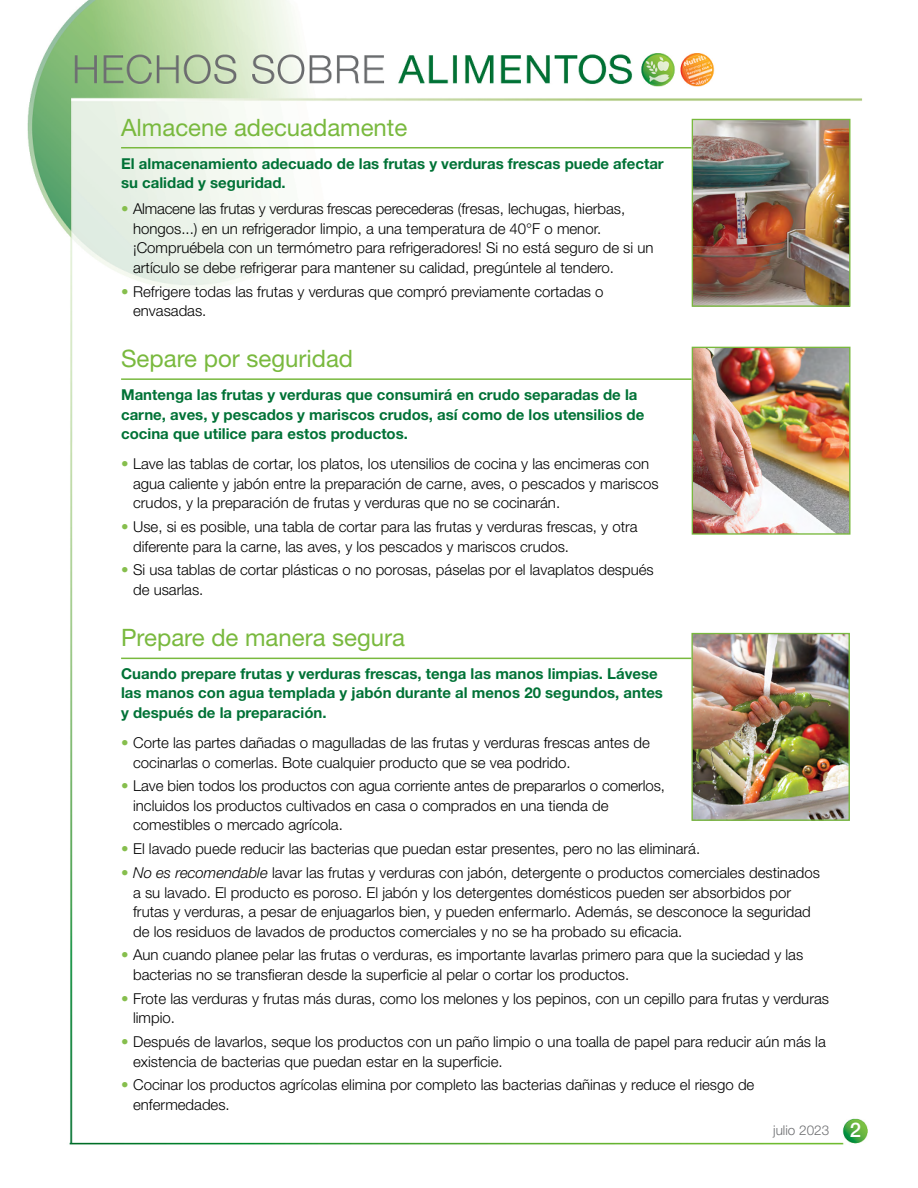
<style>
.page{position:relative;width:918px;height:1188px;background:#fff}
.page>*{position:absolute;margin:0;border:0;box-sizing:border-box;transform-origin:0 0}
.t1{font:24px "Helvetica Neue LT Std";color:#79b93e}
.t2{font:300 15px/19.5px "Helvetica Neue LT Std";color:#000}
.Paragraph1{font:700 15px/19.5px "Helvetica Neue LT Std";color:#007236}
.t3{font:300 13.5px "Helvetica Neue LT Std";color:#6d6e71}
.s1{color:#86be4d}
.s2{font-style:italic;color:#86be4d}
.s3{font-style:italic}
.s4{font-weight:500;font-size:20.25px;color:#fff}
</style>
<div class="page">
<img style="left:27px;top:0;width:841px;height:1145px">
<hr style="left:121px;top:658px;width:570px;height:1px;background:#79b93e">
<hr style="left:121px;top:378px;width:570px;height:2px;background:#79b93e">
<hr style="left:121px;top:147px;width:570px;height:1px;background:#79b93e">
<img style="left:693px;top:635px;width:155px;height:184px">
<div style="left:691px;top:633px;width:159px;height:188px;border:1px solid #79b93e"></div>
<img style="left:694px;top:349px;width:154px;height:184px">
<div style="left:692px;top:347px;width:158px;height:188px;border:1px solid #79b93e"></div>
<img style="left:694px;top:121px;width:154px;height:184px">
<div style="left:692px;top:119px;width:158px;height:188px;border:1px solid #79b93e"></div>
<p class="t1" style="left:121px;top:113px;width:288px">Almacene adecuadamente</p>
<p class="Paragraph1" style="left:121px;top:154px;width:544px">El almacenamiento adecuado de las frutas y verduras frescas puede afectar su calidad y seguridad.</p>
<p class="t2" style="left:133px;top:199px;width:522px;text-indent:-12px"><span class="s1">•</span> Almacene las frutas y verduras frescas perecederas (fresas, lechugas, hierbas, hongos...) en un refrigerador limpio, a una temperatura de 40°F o menor. ¡Compruébela con un termómetro para refrigeradores! Si no está seguro de si un artículo se debe refrigerar para mantener su calidad, pregúntele al tendero.</p>
<p class="t2" style="left:133px;top:281px;width:472px;text-indent:-12px"><span class="s1">•</span> Refrigere todas las frutas y verduras que compró previamente cortadas o envasadas.</p>
<p class="t1" style="left:121px;top:344px;width:234px">Separe por seguridad</p>
<p class="Paragraph1" style="left:121px;top:385px;width:525px">Mantenga las frutas y verduras que consumirá en crudo separadas de la carne, aves, y pescados y mariscos crudos, así como de los utensilios de cocina que utilice para estos productos.</p>
<p class="t2" style="left:133px;top:454px;width:527px;text-indent:-12px"><span class="s1">•</span> Lave las tablas de cortar, los platos, los utensilios de cocina y las encimeras con agua caliente y jabón entre la preparación de carne, aves, o pescados y mariscos crudos, y la preparación de frutas y verduras que no se cocinarán.</p>
<p class="t2" style="left:133px;top:517px;width:506px;text-indent:-12px"><span class="s1">•</span> Use, si es posible, una tabla de cortar para las frutas y verduras frescas, y otra diferente para la carne, las aves, y los pescados y mariscos crudos.</p>
<p class="t2" style="left:133px;top:560px;width:522px;text-indent:-12px"><span class="s1">•</span> Si usa tablas de cortar plásticas o no porosas, páselas por el lavaplatos después de usarlas.</p>
<p class="t1" style="left:121px;top:623px;width:286px">Prepare de manera segura</p>
<p class="Paragraph1" style="left:121px;top:663px;width:543px">Cuando prepare frutas y verduras frescas, tenga las manos limpias. Lávese las manos con agua templada y jabón durante al menos 20 segundos, antes y después de la preparación.</p>
<p class="t2" style="left:133px;top:733px;width:518px;text-indent:-12px"><span class="s1">•</span> Corte las partes dañadas o magulladas de las frutas y verduras frescas antes de cocinarlas o comerlas. Bote cualquier producto que se vea podrido.</p>
<p class="t2" style="left:133px;top:776px;width:533px;text-indent:-12px"><span class="s1">•</span> Lave bien todos los productos con agua corriente antes de prepararlos o comerlos, incluidos los productos cultivados en casa o comprados en una tienda de comestibles o mercado agrícola.</p>
<p class="t2" style="left:121px;top:839px;width:581px"><span class="s1">•</span> El lavado puede reducir las bacterias que puedan estar presentes, pero no las eliminará.</p>
<p class="t2" style="left:133px;top:863px;width:688px;text-indent:-12px"><span class="s2">•</span> <span class="s3">No es recomendable</span> lavar las frutas y verduras con jabón, detergente o productos comerciales destinados a su lavado. El producto es poroso. El jabón y los detergentes domésticos pueden ser absorbidos por frutas y verduras, a pesar de enjuagarlos bien, y pueden enfermarlo. Además, se desconoce la seguridad de los residuos de lavados de productos comerciales y no se ha probado su eficacia.</p>
<p class="t2" style="left:133px;top:945px;width:672px;text-indent:-12px"><span class="s1">•</span> Aun cuando planee pelar las frutas o verduras, es importante lavarlas primero para que la suciedad y las bacterias no se transfieran desde la superficie al pelar o cortar los productos.</p>
<p class="t2" style="left:133px;top:988px;width:697px;text-indent:-12px"><span class="s1">•</span> Frote las verduras y frutas más duras, como los melones y los pepinos, con un cepillo para frutas y verduras limpio.</p>
<p class="t2" style="left:133px;top:1032px;width:694px;text-indent:-12px"><span class="s1">•</span> Después de lavarlos, seque los productos con un paño limpio o una toalla de papel para reducir aún más la existencia de bacterias que puedan estar en la superficie.</p>
<p class="t2" style="left:133px;top:1075px;width:623px;text-indent:-12px"><span class="s1">•</span> Cocinar los productos agrícolas elimina por completo las bacterias dañinas y reduce el riesgo de enfermedades.</p>
<p class="t3" style="left:773px;top:1122px;width:89px">julio 2023 <span class="s4">2</span></p>
</div>
